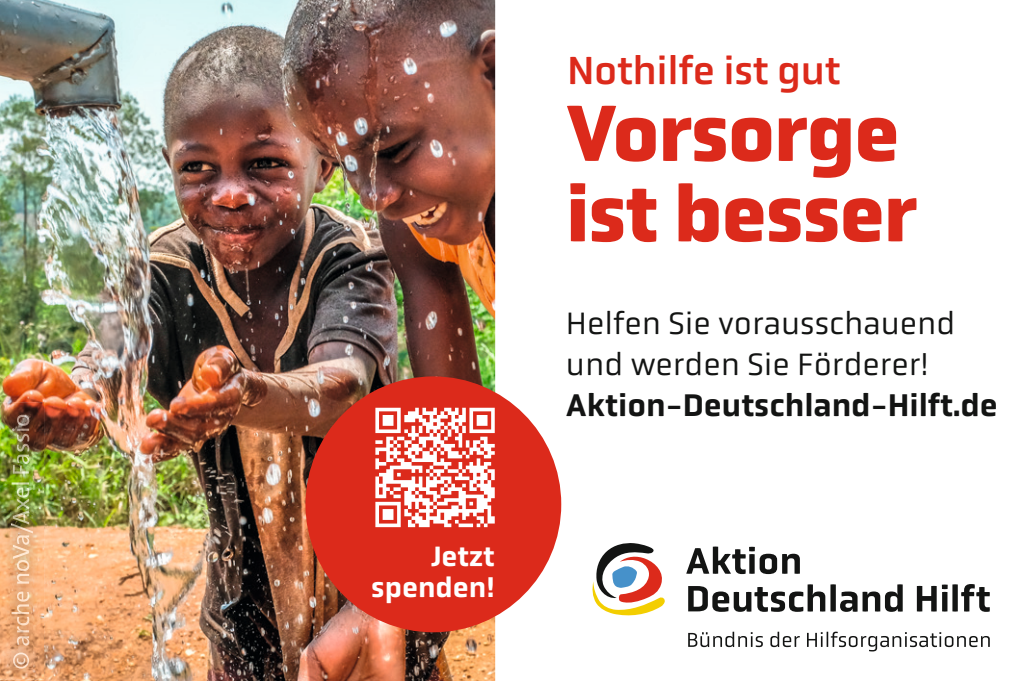
<style>
.page{position:relative;width:1021px;height:681px;background:#fff}
.page>*{position:absolute;margin:0;border:0;box-sizing:border-box;transform-origin:0 0}
.t1{font:700 80.4px/80.4px "Obvia";letter-spacing:-.02em;color:#dc2a1b}
.t2{font:40px "Obvia";letter-spacing:-.01em;color:#dc2a1b}
.t3{font:32px/40.8px "Obvia";color:#131413}
.t4{font:500 32px "Obvia";color:#131413}
.t5{font:500 28.4px/31.2px "Obvia";color:#fff;text-align:right}
</style>
<div class="page">
<img style="left:0;top:0;width:495px;height:680px">
<svg style="left:688px;top:631px;width:74px;height:15px"></svg>
<svg style="left:770px;top:631px;width:29px;height:15px"></svg>
<svg style="left:807px;top:631px;width:39px;height:15px"></svg>
<svg style="left:848px;top:635px;width:9px;height:11px"></svg>
<svg style="left:861px;top:632px;width:80px;height:19px"></svg>
<svg style="left:944px;top:635px;width:9px;height:11px"></svg>
<svg style="left:957px;top:636px;width:32px;height:10px"></svg>
<svg style="left:592px;top:543px;width:73px;height:73px"></svg>
<svg style="left:686px;top:546px;width:113px;height:28px"></svg>
<svg style="left:688px;top:584px;width:214px;height:27px"></svg>
<svg style="left:916px;top:584px;width:73px;height:27px"></svg>
<div style="left:305px;top:376px;width:256px;height:256px;background:#dc2a1b;border-radius:50%"></div>
<svg style="left:375px;top:407px;width:120px;height:120px"></svg>
<img style="left:0;top:402px;width:44px;height:277px">
<img style="left:11px;top:414px;width:22px;height:254px">
<p class="t5" style="left:371px;top:540px;width:125px">Jetzt spenden!</p>
<p class="t2" style="left:567px;top:47px;width:275px">Nothilfe ist gut</p>
<h1 class="t1" style="left:566px;top:93px;width:353px">Vorsorge ist besser</h1>
<p class="t3" style="left:566px;top:303px;width:391px">Helfen Sie vorausschauend und werden Sie Förderer!</p>
<p class="t4" style="left:566px;top:385px;width:433px">Aktion-Deutschland-Hilft.de</p>
</div>
